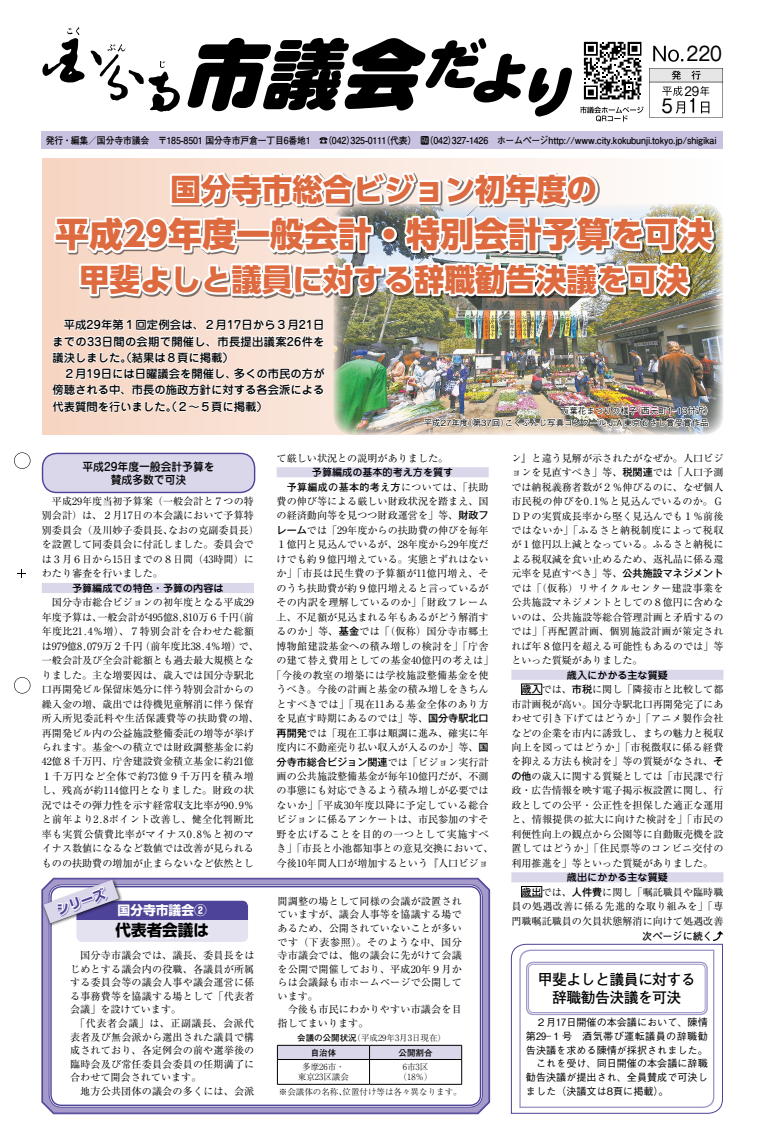
<style>
.page{position:relative;width:774px;height:1146px;background:#fff}
.page>*{position:absolute;margin:0;border:0;box-sizing:border-box;transform-origin:0 0}
.t1{font:800 34px "UD Shin Go Pro";color:#de6a40}
.t2{font:800 30.5px "UD Shin Go Pro";color:#de6a40}
.t3{font:19.1px "Gothic MB101 Pr 6";color:#000;scale:.9 1}
.t4{font:18.4px "Gothic MB101 Pr 6";color:#000;scale:.9 1}
.t5{font:700 15.6px "Shin Go Pr 6";color:#000}
.t6{font:700 14.9px/18.4px "Futo Go B101 Pr 6";letter-spacing:-.04em;color:#000;text-align:center}
.t7{font:700 12.8px "Shin Go Pr 6";color:#fff}
.t8{font:700 12.8px "Shin Go Pr 6";color:#4d4398}
.t9{font:12px "Gothic MB101 Pr 6";color:#000;scale:.9 1}
.t10{font:500 11.3px/16.3px "Jun 34 Pro";color:#000;text-align:justify}
.t11{font:500 11.3px/13.5px "Jun 34 Pro";color:#000;text-align:center;scale:.95 1}
.t12{font:10.1px/14.5px "Ryumin Pr 6";color:#000;text-align:justify}
.t13{font:500 10.1px "Gothic BBB Pr 6";color:#000}
.t14{font:500 10.1px "Jun 34 Pro";color:#000}
.t15{font:500 10.1px "Gothic MB101 Pr 6";color:#000}
.t16{font:700 10.1px "Futo Go B101 Pr 6";letter-spacing:.03em;color:#000}
.t17{font:500 10.1px "Gothic BBB Pr 6";letter-spacing:.04em;color:#000}
.t18{font:10.1px "Ryumin Pr 6";letter-spacing:.02em;color:#000}
.t19{font:10.1px "Ryumin Pr 6";letter-spacing:.055em;color:#000}
.t20{font:700 10.1px "Futo Go B101 Pr 6";color:#000}
.t21{font:700 9.6px "Futo Go B101 Pr 6";letter-spacing:-.01em;color:#000;scale:.93 1}
.t22{font:300 8.5px/10.6px "Ryumin Pr 6";color:#000;text-align:center}
.t23{font:500 8.5px/12px "Gothic BBB Pro";color:#000}
.t24{font:700 8.5px "Futo Go B101 Pr 6";color:#000}
.s1{font-family:"Edisys OTF Gaiji";font-weight:400}
.s2{font-family:"Ryumin Pr 6";font-weight:400}
.s3{font-family:"Gothic MB101 Pr 6";font-weight:500}
.s4{font-family:"Futo Go B101 Pr 6";font-weight:700}
</style>
<div class="page">
<svg style="left:14px;top:452px;width:16px;height:241px"></svg>
<div style="left:42px;top:583px;width:212px;height:10px;background:#dbd7eb"></div>
<div style="left:43px;top:453px;width:212px;height:39px;background:#dbd7eb;border-radius:14px"></div>
<div style="left:42px;top:452px;width:213px;height:41px;border:1px solid #4d4398;border-radius:14px"></div>
<div style="left:277px;top:467px;width:212px;height:10px;background:#dbd7eb"></div>
<div style="left:511px;top:669px;width:212px;height:10px;background:#dbd7eb"></div>
<div style="left:511px;top:872px;width:212px;height:10px;background:#dbd7eb"></div>
<div style="left:521px;top:886px;width:21px;height:11px;border:1px solid #000"></div>
<svg style="left:713px;top:931px;width:10px;height:10px"></svg>
<svg style="left:42px;top:878px;width:447px;height:235px"></svg>
<div style="left:50px;top:885px;width:431px;height:220px;background:#fff;border-radius:11px"></div>
<div style="left:50px;top:885px;width:431px;height:220px;border:1px solid #4d4398;border-radius:11px"></div>
<div style="left:77px;top:900px;width:171px;height:41px;background:#e4e1f0;border-radius:6px"></div>
<div style="left:76px;top:900px;width:172px;height:19px;background:#4d4398"></div>
<div style="left:117px;top:924px;width:93px;height:15px;background:#edecf5"></div>
<hr style="left:277px;top:1044px;width:92px;height:1px;background:#000">
<hr style="left:369px;top:1044px;width:93px;height:1px;background:#000">
<svg style="left:277px;top:1045px;width:185px;height:38px"></svg>
<hr style="left:277px;top:1083px;width:92px;height:1px;background:#000">
<hr style="left:369px;top:1083px;width:93px;height:1px;background:#000">
<div style="left:42px;top:877px;width:81px;height:49px;background:#000;opacity:.75"></div>
<svg style="left:44px;top:879px;width:75px;height:44px"></svg>
<img style="left:41px;top:27px;width:682px;height:405px">
<svg style="left:510px;top:943px;width:213px;height:171px"></svg>
<h3 class="t3" style="left:686px;top:38px;width:41px">220</h3>
<p class="t9" style="left:684px;top:81px;width:18px">29</p>
<p class="t21" style="left:46px;top:133px;width:723px">発行・編集／国分寺市議会 〒185-8501 国分寺市戸倉一丁目6番地1 ☎（042）325-011（代表）<span class="s1">思</span>（042）327-1426 ホームページhttp://www.city.kokubunji.tokyo.jp/shigikai</p>
<h3 class="t4" style="left:661px;top:91px;width:14px">5</h3>
<p class="t21" style="left:381px;top:133px;width:7px">1</p>
<h2 class="t2" style="left:170px;top:164px;width:428px">国分寺市総合ビジョン初年度の</h2>
<h1 class="t1" style="left:55px;top:207px;width:659px">平成２９年度一般会計・特別会計予算を可決</h1>
<h2 class="t2" style="left:79px;top:254px;width:611px">甲斐よしと議員に対する辞職勧告決議を可決</h2>
<p class="t10" style="left:52px;top:315px;width:274px;text-indent:11px">平成２９年第１回定例会は、２月１７日から３月２１日までの３３日間の会期で開催し、市長提出議案２６件を議決しました。（結果は８頁に掲載）</p>
<p class="t10" style="left:52px;top:364px;width:274px;text-indent:11px">２月１９日には日曜議会を開催し、多くの市民の方が傍聴される中、市長の施政方針に対する各会派による代表質問を行いました。（２～５頁に掲載）</p>
<p class="t23" style="left:424px;top:403px;width:291px;text-indent:137px">万葉花まつりの様子（西元町1―13付近）平成27年度（第37回）こくぶんじ写真コンクールＪＡ東京むさし賞受賞作品</p>
<p class="t11" style="left:83px;top:458px;width:141px">平成２９年度一般会計予算を賛成多数で可決</p>
<p class="t12" style="left:42px;top:493px;width:219px;text-align:left;text-indent:10px">平成２９年度当初予算案（一般会計と７つの特別会計）は、２月１７日の本会議において予算特別委員会（及川妙子委員長、なおの克副委員長）を設置して同委員会に付託しました。委員会では３月６日から１５日までの８日間（４３時間）にわたり審査を行いました。</p>
<p class="t14" style="left:72px;top:580px;width:153px">予算編成での特色・予算の内容は</p>
<p class="t12" style="left:42px;top:594px;width:219px;text-align:center">国分寺市総合ビジョンの初年度となる平成２９<br>年度予算は、一般会計が４９５億８，８１０万６千円（前年度比２１．４％増）、７特別会計を合わせた総額は９７９億８，０７９万２千円（前年度比３８．４％増）で、一般会計及び全会計総額とも過去最大規模となりました。主な増要因は、歳入では国分寺駅北口再開発ビル保留床処分に伴う特別会計からの繰入金の増、歳出では待機児童解消に伴う保育所入所児委託料や生活保護費等の扶助費の増、再開発ビル内の公益施設整備委託の増等が挙げられます。基金への積立では財政調整基金に約<br>４２億８千万円、庁舎建設資金積立基金に約２１億<br>１千万円など全体で約7３億９千万円を積み増し、残高が約１１４億円となりました。財政の状況ではその弾力性を示す経常収支比率が９０．９％と前年より２．８ポイント改善し、健全化判断比率も実質公債費比率がマイナス０．８％と初のマイナス数値になるなど数値では改善が見られるものの扶助費の増加が止まらないなど依然とし</p>
<p class="t8" style="left:54px;top:900px;width:53px;rotate:-20deg">シリーズ</p>
<p class="t7" style="left:118px;top:899px;width:91px">国分寺市議会②</p>
<h3 class="t5" style="left:115px;top:917px;width:95px">代表者会議は</h3>
<p class="t18" style="left:80px;top:947px;width:176px">国分寺市議会では、議長、委員長をは</p>
<p class="t12" style="left:70px;top:960px;width:186px">じめとする議会内の役職、各議員が所属</p>
<p class="t12" style="left:70px;top:974px;width:186px">する委員会等の議会人事や議会運営に係</p>
<p class="t12" style="left:70px;top:988px;width:186px">る事務費等を協議する場として「代表者</p>
<p class="t12" style="left:70px;top:1001px;width:113px">会議」を設けています。</p>
<p class="t19" style="left:75px;top:1015px;width:181px">「代表者会議」は、正副議長、会派代</p>
<p class="t12" style="left:70px;top:1028px;width:186px">表者及び無会派から選出された議員で構</p>
<p class="t12" style="left:70px;top:1042px;width:186px">成されており、各定例会の前や選挙後の</p>
<p class="t12" style="left:70px;top:1055px;width:186px">臨時会及び常任委員会委員の任期満了に</p>
<p class="t12" style="left:70px;top:1069px;width:133px">合わせて開会されています。</p>
<p class="t12" style="left:80px;top:1083px;width:176px">地方公共団体の議会の多くには、会派</p>
<p class="t12" style="left:277px;top:450px;width:173px">て厳しい状況との説明がありました。</p>
<p class="t14" style="left:312px;top:464px;width:143px">予算編成の基本的考え方を質す</p>
<p class="t16" style="left:287px;top:478px;width:203px">予算編成の基本的考え方<span class="s2">については、「扶助</span></p>
<p class="t12" style="left:272px;top:493px;width:224px;text-align:center">費の伸び等による厳しい財政状況を踏まえ、国の経済動向等を見つつ財政運営を」等、<span class="s3">財政フレーム</span>では「２９年度からの扶助費の伸びを毎年<br>１億円と見込んでいるが、２８年度から２９年度だけでも約９億円増えている。実態とずれはないか」「市長は民生費の予算額が１１億円増え、そのうち扶助費が約９億円増えると言っているがその内訳を理解しているのか」「財政フレーム上、不足額が見込まれる年もあるがどう解消するのか」等、<span class="s3">基金</span>では「（仮称）国分寺市郷土博物館建設基金への積み増しの検討を」「庁舎の建て替え費用としての基金４０億円の考えは」「今後の教室の増築には学校施設整備基金を使うべき。今後の計画と基金の積み増しをきちんとすべきでは」「現在１１ある基金全体のあり方を見直す時期にあるのでは」等、<span class="s3">国分寺駅北口再開発</span>では「現在工事は順調に進み、確実に年度内に不動産売り払い収入が入るのか」等、<span class="s3">国</span></p>
<p class="t15" style="left:277px;top:753px;width:214px">分寺市総合ビジョン関連<span class="s2">では「ビジョン実行計</span></p>
<p class="t12" style="left:277px;top:768px;width:219px;text-align:left">画の公共施設整備基金が毎年１０億円だが、不測の事態にも対応できるよう積み増しが必要ではないか」「平成３０年度以降に予定している総合ビジョンに係るアンケートは、市民参加のすそ野を広げることを目的の一つとして実施すべき」「市長と小池都知事との意見交換において、今後１０年間人口が増加するという『人口ビジョ</p>
<p class="t12" style="left:278px;top:893px;width:186px;line-height:13.6px">間調整の場として同様の会議が設置されていますが、議会人事等を協議する場であるため、公開されていないことが多いです（下表参照）。そのような中、国分寺市議会では、他の議会に先がけて会議を公開で開催しており、平成２０年９月からは会議録も市ホームページで公開しています。</p>
<p class="t12" style="left:278px;top:1002px;width:186px;line-height:13.6px;text-indent:10px">今後も市民にわかりやすい市議会を目指してまいります。</p>
<p class="t22" style="left:297px;top:1032px;width:150px"><span class="s4">会議の公開状況</span>（平成２９年３月３日現在）</p>
<p class="t24" style="left:311px;top:1045px;width:27px">自治体</p>
<p class="t24" style="left:399px;top:1045px;width:36px">公開割合</p>
<p class="t22" style="left:298px;top:1060px;width:53px">多摩２６市・東京２３区議会</p>
<p class="t22" style="left:399px;top:1060px;width:36px">6市3区（１８％）</p>
<p class="t22" style="left:279px;top:1085px;width:184px">※会議体の名称、位置付け等は各々異なります。</p>
<p class="t12" style="left:511px;top:450px;width:214px">ン』と違う見解が示されたがなぜか。人口ビジョンを見直すべき」等、<span class="s3">税関連</span>では「人口予測では納税義務者数が２％伸びるのに、なぜ個人市民税の伸びを０．１％と見込んでいるのか。ＧＤＰの実質成長率から堅く見込んでも１％前後ではないか」「ふるさと納税制度によって税収が１億円以上減となっている。ふるさと納税による税収減を食い止めるため、返礼品に係る還元率を見直すべき」等、<span class="s3">公共施設マネジメント</span>では「（仮称）リサイクルセンター建設事業を公共施設マネジメントとしての８億円に含めないのは、公共施設等総合管理計画と矛盾するのでは」「再配置計画、個別施設計画が策定されれば年８億円を超える可能性もあるのでは」等といった質疑がありました。</p>
<p class="t14" style="left:567px;top:666px;width:102px">歳入にかかる主な質疑</p>
<p class="t12" style="left:511px;top:681px;width:214px;text-indent:10px"><span class="s4">歳入</span>では、<span class="s3">市税</span>に関し「隣接市と比較して都市計画税が高い。国分寺駅北口再開発完了にあわせて引き下げてはどうか」「アニメ製作会社などの企業を市内に誘致し、まちの魅力と税収向上を図ってはどうか」「市税徴収に係る経費を抑える方法も検討を」等の質疑がなされ、<span class="s3">その他</span>の歳入に関する質疑としては「市民課で行政・広告情報を映す電子掲示板設置に関し、行政としての公平・公正性を担保した適正な運用と、情報提供の拡大に向けた検討を」「市民の利便性向上の観点から公園等に自動販売機を設置してはどうか」「住民票等のコンビニ交付の利用推進を」等といった質疑がありました。</p>
<p class="t14" style="left:567px;top:869px;width:103px">歳出にかかる主な質疑</p>
<p class="t12" style="left:511px;top:883px;width:214px;text-indent:10px"><span class="s4">歳出</span>では、<span class="s3">人件費</span>に関し「嘱託職員や臨時職員の処遇改善に係る先進的な取り組みを」「専門職嘱託職員の欠員状態解消に向けて処遇改善</p>
<p class="t20" style="left:642px;top:927px;width:72px">次ページに続く</p>
<h3 class="t6" style="left:538px;top:969px;width:159px">甲斐よしと議員に対する辞職勧告決議を可決</h3>
<p class="t13" style="left:536px;top:1014px;width:173px">２月１７日開催の本会議において、陳情</p>
<p class="t17" style="left:526px;top:1027px;width:183px">第２９―１号　酒気帯び運転議員の辞職勧</p>
<p class="t13" style="left:526px;top:1041px;width:183px">告決議を求める陳情が採択されました。</p>
<p class="t13" style="left:536px;top:1055px;width:173px">これを受け、同日開催の本会議に辞職</p>
<p class="t13" style="left:526px;top:1068px;width:183px">勧告決議が提出され、全員賛成で可決し</p>
<p class="t13" style="left:526px;top:1082px;width:144px">ました（決議文は8頁に掲載）。</p>
</div>
